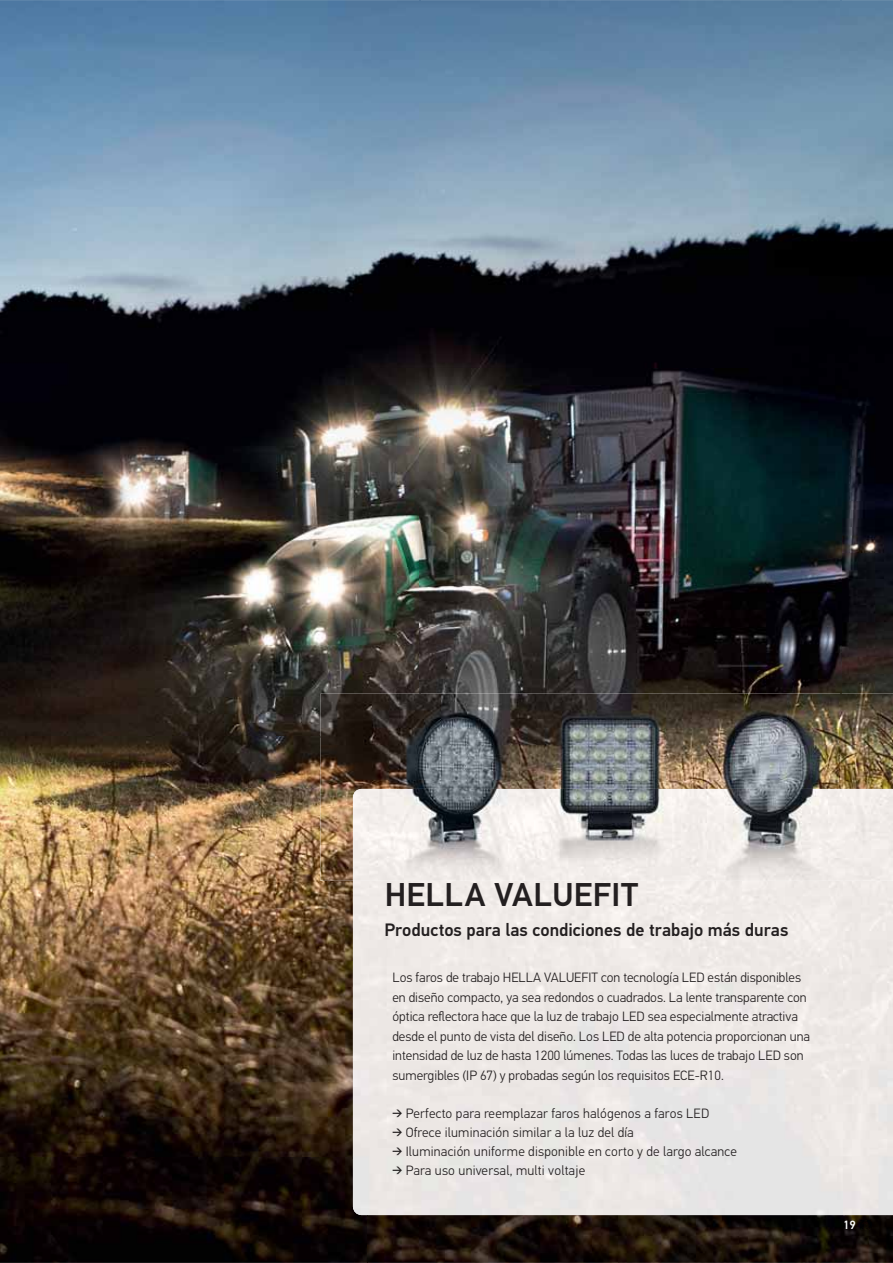
<style>
.page{position:relative;width:893px;height:1263px;background:#fff}
.page>*{position:absolute;margin:0;border:0;box-sizing:border-box;transform-origin:0 0}
.t1{font:500 33px "Hella DIN Universal";letter-spacing:.01em;color:#231f20}
.t2{font:500 18px "Hella DIN Universal";color:#231f20}
.t3{font:300 13.5px/19.5px "Hella DIN Universal";color:#231f20}
.t4{font:500 12px "Hella DIN Universal";color:#fff}
.s1{color:#231f20}
</style>
<div class="page">
<img style="left:0;top:0;width:840px;height:368px">
<img style="left:840px;top:0;width:53px;height:694px">
<img style="left:0;top:368px;width:420px;height:368px">
<img style="left:420px;top:368px;width:421px;height:326px">
<img style="left:0;top:736px;width:367px;height:527px">
<img style="left:367px;top:1215px;width:526px;height:48px">
<svg style="left:861px;top:1221px;width:10px;height:8px"></svg>
<img style="left:320px;top:694px;width:573px;height:187px">
<h1 class="t1" style="left:385px;top:882px;width:255px">HELLA VALUEFIT</h1>
<h2 class="t2" style="left:384px;top:923px;width:405px">Productos para las condiciones de trabajo más duras</h2>
<p class="t3" style="left:392px;top:969px;width:419px">Los faros de trabajo HELLA VALUEFIT con tecnología LED están disponibles en diseño compacto, ya sea redondos o cuadrados. La lente transparente con óptica reflectora hace que la luz de trabajo LED sea especialmente atractiva desde el punto de vista del diseño. Los LED de alta potencia proporcionan una intensidad de luz de hasta 1200 lúmenes. Todas las luces de trabajo LED son sumergibles (IP 67) y probadas según los requisitos ECE-R10.</p>
<p class="t3" style="left:392px;top:1105px;width:318px">- Perfecto para reemplazar faros halógenos a faros LED</p>
<p class="t3" style="left:392px;top:1124px;width:243px">- Ofrece iluminación similar a la luz del día</p>
<p class="t3" style="left:392px;top:1143px;width:346px">- Iluminación uniforme disponible en corto y de largo alcance</p>
<p class="t3" style="left:392px;top:1162px;width:194px">- Para uso universal, multi voltaje</p>
<p class="t4" style="left:843px;top:1221px;width:30px">19 <span class="s1">19</span></p>
</div>
